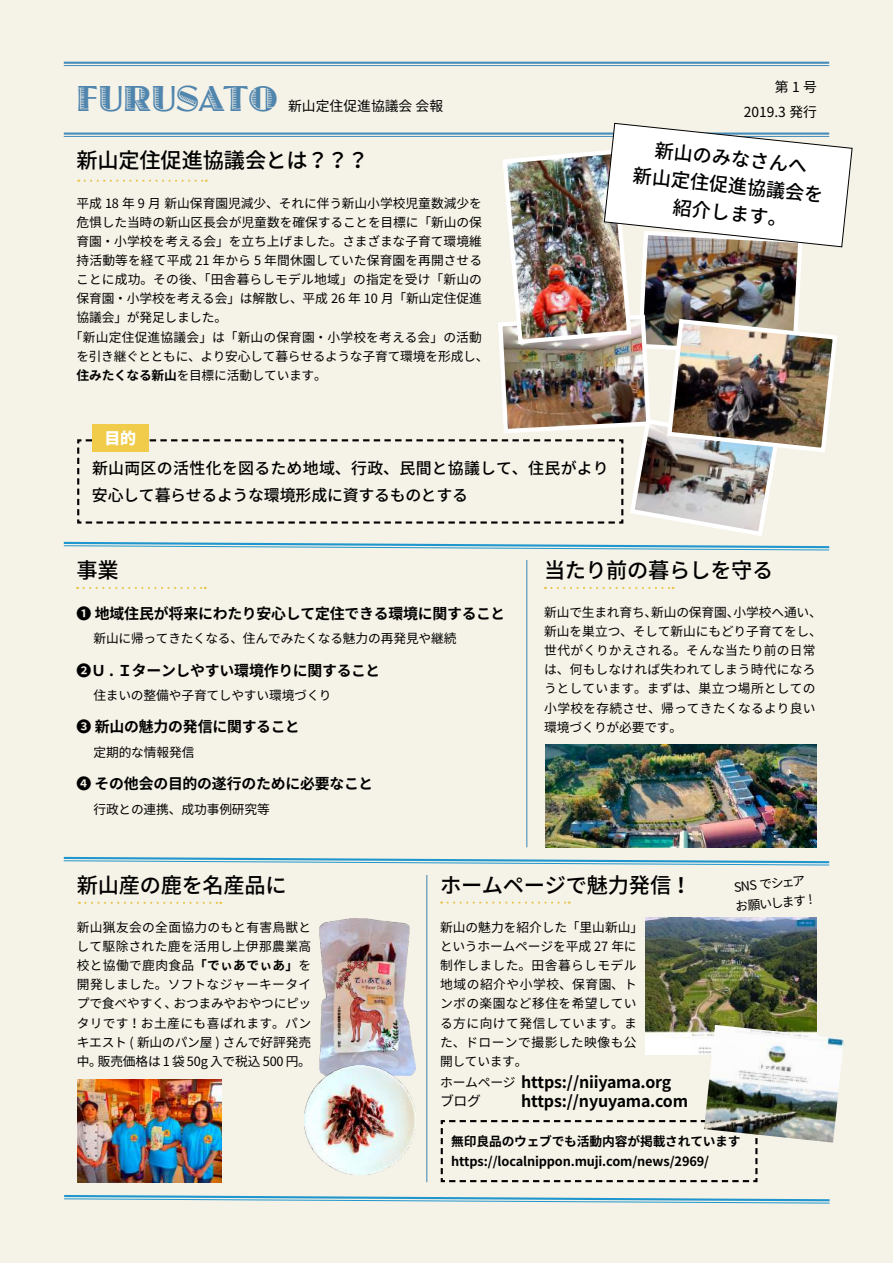
<style>
.page{position:relative;width:893px;height:1263px;background:#f5f2e7}
.page>*{position:absolute;margin:0;border:0;box-sizing:border-box;transform-origin:0 0}
.t1{font:37.2px "Jazz Let Plain";color:#5085ae}
.t2{font:500 21.3px "Noto Sans CJ Kjp";letter-spacing:-.015em;color:#000}
.t3{font:500 19.2px/27.6px "Noto Sans CJ Kjp";color:#000;text-align:center}
.t4{font:500 15.9px/27.9px "Noto Sans CJ Kjp";color:#000}
.t5{font:700 15.9px "Noto Sans CJ Kjp";letter-spacing:-.01em;color:#000}
.t6{font:900 15.9px "Noto Sans CJ Kjp";color:#fff}
.t7{font:700 14.85px "Noto Sans CJ Kjp";letter-spacing:-.015em;color:#000}
.t8{font:13.8px/24.2px "Noto Sans CJ Kjp";color:#000;text-align:right}
.t9{font:12.75px/19.2px "Noto Sans CJ Kjp";letter-spacing:-.005em;color:#000}
.t10{font:12.75px/19.2px "Noto Sans CJ Kjp";letter-spacing:.03em;color:#000}
.t11{font:700 12.75px/19.2px "Noto Sans CJ Kjp";letter-spacing:-.015em;color:#000}
.t12{font:12.75px "Noto Sans CJ Kjp";letter-spacing:.015em;color:#000}
.s1{font-weight:700}
.s2{font-weight:400;font-size:12.75px}
</style>
<div class="page">
<svg style="left:62px;top:856px;width:769px;height:10px;background:#b2d5de"></svg>
<hr style="left:64px;top:62px;width:765px;height:2px;background:#458dbc">
<hr style="left:64px;top:65px;width:765px;height:1px;background:#458dbc">
<svg style="left:84px;top:587px;width:122px;height:2px"></svg>
<svg style="left:448px;top:901px;width:122px;height:3px"></svg>
<svg style="left:545px;top:587px;width:129px;height:2px"></svg>
<hr style="left:526px;top:560px;width:1px;height:287px;background:#428bb9">
<svg style="left:62px;top:1194px;width:770px;height:10px;background:#b2d5de"></svg>
<svg style="left:440px;top:1119px;width:319px;height:64px;background:#eae7dc"></svg>
<img style="left:62px;top:123px;width:790px;height:428px">
<img style="left:645px;top:917px;width:171px;height:137px">
<img style="left:704px;top:1025px;width:140px;height:117px">
<img style="left:320px;top:918px;width:96px;height:147px">
<img style="left:304px;top:1065px;width:112px;height:110px">
<img style="left:545px;top:744px;width:271px;height:103px">
<svg style="left:79px;top:902px;width:142px;height:2px"></svg>
<img style="left:78px;top:1079px;width:143px;height:103px">
<hr style="left:426px;top:875px;width:1px;height:307px;background:#428bb9">
<h1 class="t1" style="left:77px;top:69px;width:203px">FURUSATO</h1>
<h2 class="t2" style="left:76px;top:148px;width:294px">新山定住促進協議会とは？？？</h2>
<p class="t9" style="left:76px;top:194px;width:407px">平成 18 年 9 月 新山保育園児減少、それに伴う新山小学校児童数減少を</p>
<p class="t9" style="left:76px;top:213px;width:407px">危惧した当時の新山区長会が児童数を確保することを目標に「新山の保</p>
<p class="t9" style="left:76px;top:232px;width:407px">育園・小学校を考える会」を立ち上げました。さまざまな子育て環境維</p>
<p class="t9" style="left:76px;top:251px;width:407px">持活動等を経て平成 21 年から 5 年間休園していた保育園を再開させる</p>
<p class="t12" style="left:76px;top:272px;width:407px">ことに成功。その後、「田舎暮らしモデル地域」の指定を受け「新山の</p>
<p class="t9" style="left:76px;top:289px;width:407px">保育園・小学校を考える会」は解散し、平成 26 年 10 月「新山定住促進</p>
<p class="t9" style="left:76px;top:308px;width:152px">協議会」が発足しました。</p>
<p class="t9" style="left:70px;top:327px;width:414px">「新山定住促進協議会」は「新山の保育園・小学校を考える会」の活動</p>
<p class="t9" style="left:76px;top:347px;width:414px">を引き継ぐとともに、より安心して暮らせるような子育て環境を形成し、</p>
<p class="t9" style="left:76px;top:366px;width:252px"><span class="s1">住みたくなる新山</span>を目標に活動しています。</p>
<p class="t8" style="left:288px;top:94px;width:157px">新山定住促進協議会 会報</p>
<p class="t6" style="left:104px;top:429px;width:33px">目的</p>
<p class="t4" style="left:92px;top:454px;width:518px">新山両区の活性化を図るため地域、行政、民間と協議して、住民がより安心して暮らせるような環境形成に資するものとする</p>
<p class="t8" style="left:744px;top:76px;width:75px">第1号<br>2019.3 発行</p>
<h3 class="t3" style="left:637px;top:135px;width:193px;rotate:6deg">新山のみなさんへ<br>新山定住促進協議会を紹介します。</h3>
<h2 class="t2" style="left:76px;top:558px;width:44px">事業</h2>
<p class="t7" style="left:76px;top:605px;width:430px">❶ 地域住民が将来にわたり安心して定住できる環境に関すること</p>
<p class="t9" style="left:93px;top:629px;width:365px">新山に帰ってきたくなる、住んでみたくなる魅力の再発見や継続</p>
<p class="t7" style="left:76px;top:662px;width:305px">❷Ｕ . Ｉターンしやすい環境作りに関すること</p>
<p class="t9" style="left:93px;top:686px;width:240px">住まいの整備や子育てしやすい環境づくり</p>
<p class="t7" style="left:76px;top:719px;width:225px">❸ 新山の魅力の発信に関すること</p>
<p class="t9" style="left:93px;top:743px;width:103px">定期的な情報発信</p>
<p class="t7" style="left:76px;top:775px;width:298px">❹ その他会の目的の遂行のために必要なこと</p>
<p class="t9" style="left:93px;top:799px;width:178px">行政との連携、成功事例研究等</p>
<h2 class="t2" style="left:544px;top:558px;width:231px">当たり前の暮らしを守る</h2>
<p class="t9" style="left:544px;top:603px;width:279px">新山で生まれ育ち、新山の保育園、小学校へ通い、新山を巣立つ、そして新山にもどり子育てをし、世代がくりかえされる。そんな当たり前の日常は、何もしなければ失われてしまう時代になろうとしています。まずは、巣立つ場所としての小学校を存続させ、帰ってきたくなるより良い環境づくりが必要です。</p>
<h2 class="t2" style="left:77px;top:873px;width:211px">新山産の鹿を名産品に</h2>
<p class="t9" style="left:77px;top:918px;width:236px;text-align:justify">新山猟友会の全面協力のもと有害鳥獣として駆除された鹿を活用し上伊那農業高校と協働で鹿肉食品<span class="s1">「でぃあでぃあ」</span>を開発しました。ソフトなジャーキータイプで食べやすく、おつまみやおやつにピッタリです！お土産にも喜ばれます。パンキエスト ( 新山のパン屋 ) さんで好評発売中。販売価格は 1 袋 50g 入で税込 500 円。</p>
<h2 class="t2" style="left:440px;top:873px;width:253px">ホームページで魅力発信！</h2>
<p class="t10" style="left:440px;top:918px;width:205px">新山の魅力を紹介した「里山新山」というホームページを平成 27 年に制作しました。田舎暮らしモデル地域の紹介や小学校、保育園、トンボの楽園など移住を希望している方に向けて発信しています。また、ドローンで撮影した映像も公開しています。</p>
<p class="t5" style="left:440px;top:1073px;width:233px"><span class="s2">ホームページ</span> https://niiyama.org</p>
<p class="t8" style="left:440px;top:1089px;width:42px">ブログ</p>
<p class="t5" style="left:521px;top:1092px;width:168px">https://nyuyama.com</p>
<p class="t9" style="left:733px;top:878px;width:79px;rotate:-5deg">SNS でシェアお願いします !</p>
<p class="t11" style="left:451px;top:1132px;width:291px">無印良品のウェブでも活動内容が掲載されていますhttps://localnippon.muji.com/news/2969/</p>
</div>
